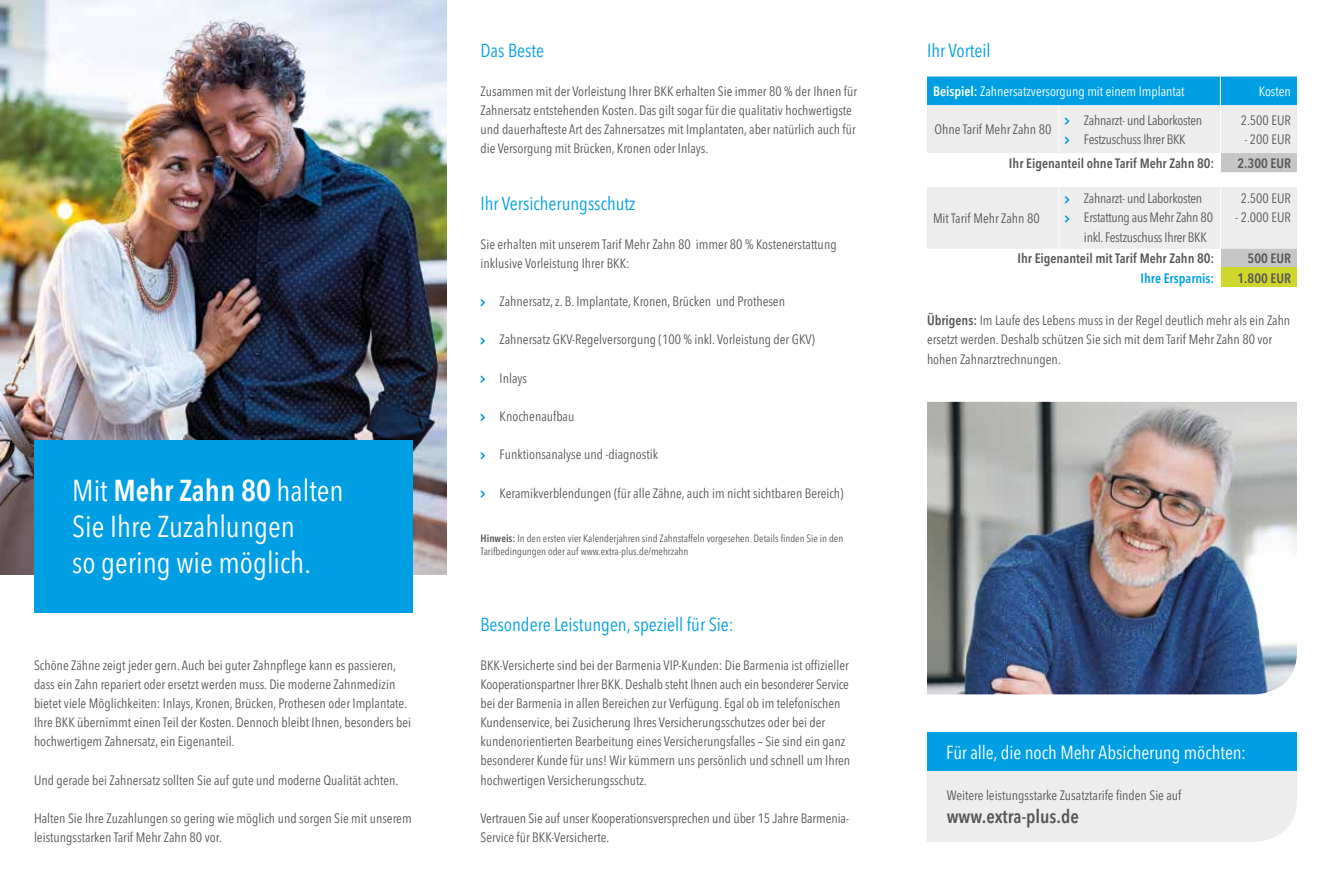
<style>
.page{position:relative;width:1331px;height:893px;background:#fff}
.page>*{position:absolute;margin:0;border:0;box-sizing:border-box;transform-origin:0 0}
.t1{font:condensed 30px/36px "Avenir Next LT Pro";color:#fff}
.t2{font:condensed 18.75px "Avenir Next LT Pro";color:#009fe3}
.t3{font:condensed 18.75px "Avenir Next LT Pro";letter-spacing:-.005em;color:#fff}
.t4{font:600 condensed 18.75px "Avenir Next LT Pro";color:#575756}
.t5{font:condensed 13.5px/19.2px "Avenir Next LT Pro";color:#575756}
.t6{font:condensed 13.5px/19.2px "Avenir Next LT Pro";letter-spacing:-.02em;color:#575756}
.t7{font:600 condensed 13.5px "Avenir Next LT Pro";color:#575756}
.t8{font:condensed 13.5px "Avenir Next LT Pro";color:#fff}
.t9{font:600 condensed 13.5px "Avenir Next LT Pro";color:#009fe3}
.t10{font:condensed 10.5px/12.8px "Avenir Next LT Pro";color:#575756}
.s1{font-weight:600}
</style>
<div class="page">
<img style="left:0;top:0;width:446px;height:574px">
<div style="left:34px;top:440px;width:378px;height:172px;background:#009fe3"></div>
<img style="left:927px;top:402px;width:370px;height:292px">
<svg style="left:927px;top:105px;width:370px;height:144px;fill:#ededed"></svg>
<hr style="left:1058px;top:105px;width:1px;height:48px;background:#fff">
<svg style="left:1058px;top:172px;width:1px;height:15px"></svg>
<hr style="left:1058px;top:187px;width:1px;height:62px;background:#fff">
<div style="left:927px;top:77px;width:370px;height:28px;background:#009fe3"></div>
<hr style="left:1220px;top:105px;width:1px;height:48px;background:#fff">
<svg style="left:1220px;top:153px;width:77px;height:134px;background:#e0e1c8"></svg>
<svg style="left:1065px;top:118px;width:4px;height:7px"></svg>
<svg style="left:1065px;top:137px;width:4px;height:7px"></svg>
<svg style="left:1065px;top:196px;width:4px;height:7px"></svg>
<svg style="left:1065px;top:215px;width:4px;height:7px"></svg>
<svg style="left:480px;top:299px;width:5px;height:7px"></svg>
<svg style="left:480px;top:337px;width:5px;height:7px"></svg>
<svg style="left:480px;top:376px;width:5px;height:7px"></svg>
<svg style="left:480px;top:414px;width:5px;height:7px"></svg>
<svg style="left:480px;top:452px;width:5px;height:7px"></svg>
<svg style="left:480px;top:490px;width:5px;height:7px"></svg>
<div style="left:927px;top:771px;width:370px;height:71px;background:#ededed"></div>
<div style="left:927px;top:733px;width:370px;height:38px;background:#009fe3"></div>
<h1 class="t1" style="left:72px;top:473px;width:273px">Mit <span class="s1">Mehr Zahn 80</span> halten<br>Sie Ihre Zuzahlungen<br>so gering wie möglich.</h1>
<p class="t5" style="left:34px;top:655px;width:379px">Schöne Zähne zeigt jeder gern. Auch bei guter Zahnpflege kann es passieren, dass ein Zahn repariert oder ersetzt werden muss. Die moderne Zahnmedizin bietet viele Möglichkeiten: Inlays, Kronen, Brücken, Prothesen oder Implantate.<br>Ihre BKK übernimmt einen Teil der Kosten. Dennoch bleibt Ihnen, besonders bei hochwertigem Zahnersatz, ein Eigenanteil.</p>
<p class="t5" style="left:34px;top:770px;width:366px">Und gerade bei Zahnersatz sollten Sie auf gute und moderne Qualität achten.</p>
<p class="t5" style="left:34px;top:808px;width:379px">Halten Sie Ihre Zuzahlungen so gering wie möglich und sorgen Sie mit unserem leistungsstarken Tarif Mehr Zahn 80 vor.</p>
<h2 class="t2" style="left:480px;top:40px;width:65px">Das Beste</h2>
<p class="t5" style="left:480px;top:81px;width:378px">Zusammen mit der Vorleistung Ihrer BKK erhalten Sie immer 80 % der Ihnen für Zahnersatz entstehenden Kosten. Das gilt sogar für die qualitativ hochwertigste und dauerhafteste Art des Zahnersatzes mit Implantaten, aber natürlich auch für die Versorgung mit Brücken, Kronen oder Inlays.</p>
<h2 class="t2" style="left:480px;top:193px;width:156px">Ihr Versicherungsschutz</h2>
<p class="t5" style="left:480px;top:234px;width:358px">Sie erhalten mit unserem Tarif Mehr Zahn 80 immer 80 % Kostenerstattung inklusive Vorleistung Ihrer BKK:</p>
<p class="t5" style="left:500px;top:292px;width:287px">Zahnersatz, z. B. Implantate, Kronen, Brücken und Prothesen</p>
<p class="t5" style="left:500px;top:330px;width:317px">Zahnersatz GKV-Regelversorgung (100 % inkl. Vorleistung der GKV)</p>
<p class="t5" style="left:500px;top:368px;width:29px">Inlays</p>
<p class="t5" style="left:500px;top:407px;width:76px">Knochenaufbau</p>
<p class="t5" style="left:500px;top:445px;width:160px">Funktionsanalyse und -diagnostik</p>
<p class="t5" style="left:500px;top:483px;width:345px">Keramikverblendungen (für alle Zähne, auch im nicht sichtbaren Bereich)</p>
<p class="t10" style="left:480px;top:532px;width:364px"><span class="s1">Hinweis:</span> In den ersten vier Kalenderjahren sind Zahnstaffeln vorgesehen. Details finden Sie in den<br>Tarifbedingungen oder auf www.extra-plus.de/mehrzahn</p>
<h2 class="t2" style="left:480px;top:614px;width:255px">Besondere Leistungen, speziell für Sie:</h2>
<p class="t5" style="left:480px;top:655px;width:371px">BKK-Versicherte sind bei der Barmenia VIP-Kunden: Die Barmenia ist offizieller Kooperationspartner Ihrer BKK. Deshalb steht Ihnen auch ein besonderer Service bei der Barmenia in allen Bereichen zur Verfügung. Egal ob im telefonischen Kundenservice, bei Zusicherung Ihres Versicherungsschutzes oder bei der kundenorientierten Bearbeitung eines Versicherungsfalles – Sie sind ein ganz besonderer Kunde für uns! Wir kümmern uns persönlich und schnell um Ihren hochwertigen Versicherungsschutz.</p>
<p class="t5" style="left:480px;top:808px;width:370px">Vertrauen Sie auf unser Kooperationsversprechen und über 15 Jahre Barmenia-<br>Service für BKK-Versicherte.</p>
<h2 class="t2" style="left:927px;top:40px;width:65px">Ihr Vorteil</h2>
<p class="t8" style="left:933px;top:83px;width:253px"><span class="s1">Beispiel:</span> Zahnersatzversorgung mit einem Implantat</p>
<p class="t8" style="left:1259px;top:83px;width:34px">Kosten</p>
<p class="t5" style="left:934px;top:120px;width:118px">Ohne Tarif Mehr Zahn 80</p>
<p class="t6" style="left:1084px;top:110px;width:120px">Zahnarzt- und Laborkosten<br>Festzuschuss Ihrer BKK</p>
<p class="t5" style="left:1241px;top:110px;width:52px">2.500 EUR</p>
<p class="t5" style="left:1244px;top:129px;width:48px">- 200 EUR</p>
<p class="t7" style="left:1009px;top:155px;width:207px">Ihr Eigenanteil ohne Tarif Mehr Zahn 80:</p>
<p class="t7" style="left:1237px;top:155px;width:55px">2.300 EUR</p>
<p class="t5" style="left:933px;top:209px;width:108px">Mit Tarif Mehr Zahn 80</p>
<p class="t6" style="left:1084px;top:189px;width:131px">Zahnarzt- und Laborkosten<br>Erstattung aus Mehr Zahn 80 inkl. Festzuschuss Ihrer BKK</p>
<p class="t5" style="left:1241px;top:189px;width:52px">2.500 EUR</p>
<p class="t5" style="left:1235px;top:208px;width:57px">- 2.000 EUR</p>
<p class="t7" style="left:1017px;top:250px;width:198px">Ihr Eigenanteil mit Tarif Mehr Zahn 80:</p>
<p class="t7" style="left:1248px;top:250px;width:45px">500 EUR</p>
<p class="t9" style="left:1141px;top:270px;width:75px">Ihre Ersparnis:</p>
<p class="t7" style="left:1237px;top:270px;width:55px">1.800 EUR</p>
<p class="t5" style="left:927px;top:311px;width:365px"><span class="s1">Übrigens:</span> Im Laufe des Lebens muss in der Regel deutlich mehr als ein Zahn ersetzt werden. Deshalb schützen Sie sich mit dem Tarif Mehr Zahn 80 vor hohen Zahnarztrechnungen.</p>
<h2 class="t3" style="left:946px;top:741px;width:301px">Für alle, die noch Mehr Absicherung möchten:</h2>
<p class="t5" style="left:947px;top:786px;width:236px">Weitere leistungsstarke Zusatztarife finden Sie auf</p>
<h2 class="t4" style="left:947px;top:805px;width:134px">www.extra-plus.de</h2>
</div>
